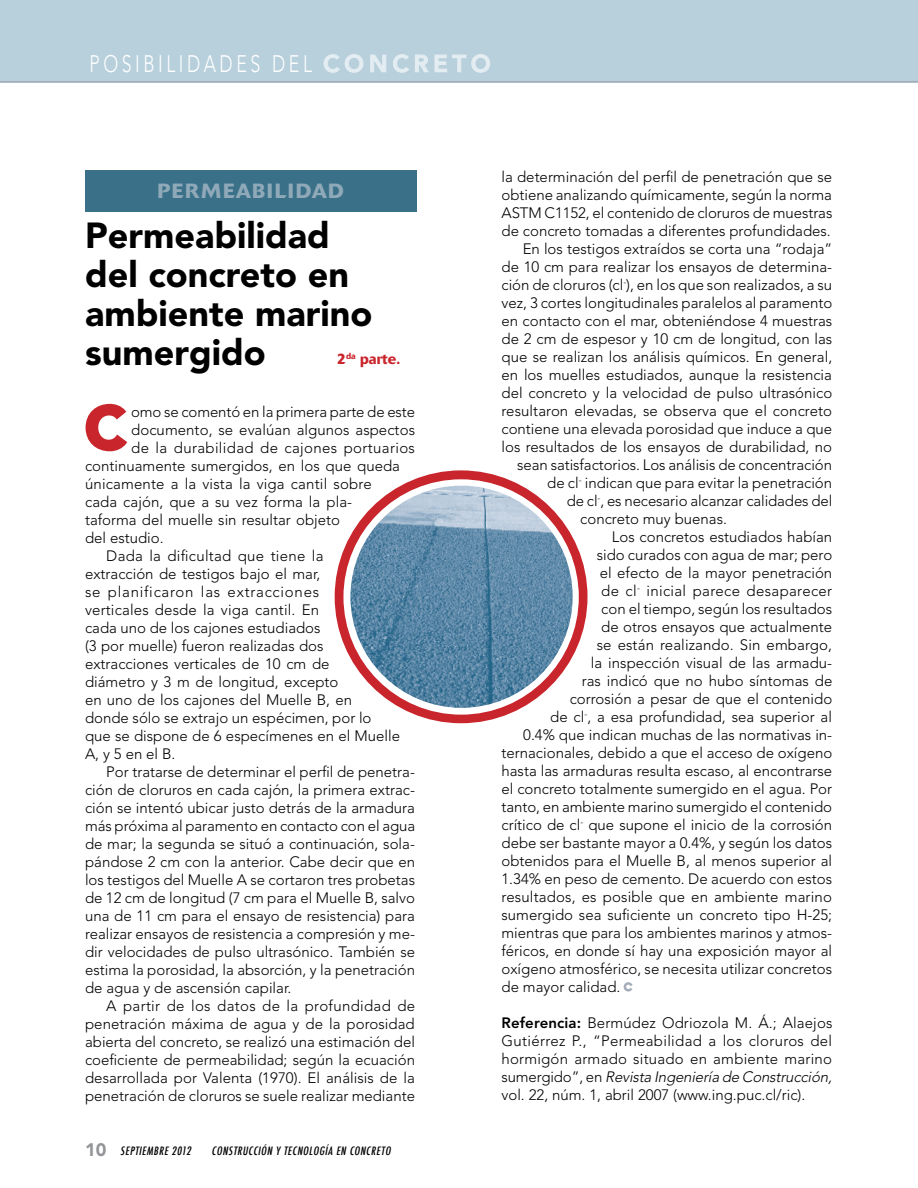
<style>
.page{position:relative;width:918px;height:1188px;background:#fff}
.page>*{position:absolute;margin:0;border:0;box-sizing:border-box;transform-origin:0 0}
.t1{font:900 59.7px "Avenir";color:#c9252c}
.t2{font:900 36px/39px "Avenir";color:#000}
.t3{font:300 23.7px "Avenir";letter-spacing:.2em;color:#fff;scale:.75 1}
.t4{font:800 23.7px "Avenir";letter-spacing:.2em;color:#e4edf2}
.t5{font:500 20.4px "Delta";letter-spacing:.06em;color:#90a9b9}
.t6{font:300 15px/18px "Avenir";color:#000}
.t7{font:300 15px "Avenir";letter-spacing:.025em;color:#000}
.t8{font:300 15px "Avenir";letter-spacing:.02em;color:#000}
.t9{font:300 15px "Avenir";letter-spacing:.05em;color:#000}
.t10{font:500 15px "Delta";color:#c9252c}
.t11{font:italic 500 condensed 11.25px "Futura";color:#000}
.s1{font-family:"Avenir";font-weight:900;font-style:normal;font-stretch:normal;font-size:18px;color:#939598}
.s2{font-weight:800}
.s3{font-style:italic}
</style>
<div class="page">
<div style="left:0;top:0;width:918px;height:82px;background:#b8d0dc"></div>
<hr style="left:0;top:81px;width:918px;height:1px;background:#a5adb9">
<svg style="left:85px;top:403px;width:43px;height:49px"></svg>
<svg style="left:323px;top:54px;width:41px;height:19px"></svg>
<svg style="left:370px;top:54px;width:120px;height:19px"></svg>
<div style="left:85px;top:170px;width:331px;height:42px;background:#3a7189"></div>
<svg style="left:624px;top:982px;width:9px;height:10px"></svg>
<div style="left:336px;top:471px;width:251px;height:251px;background:#c9252c;border-radius:50%"></div>
<div style="left:343px;top:479px;width:236px;height:236px;background:#fff;border-radius:50%"></div>
<img style="left:350px;top:486px;width:223px;height:222px;border-radius:111px">
<h3 class="t3" style="left:90px;top:50px;width:298px">POSIBILIDADES DEL</h3>
<h3 class="t4" style="left:323px;top:50px;width:169px">CONCRETO</h3>
<h3 class="t5" style="left:158px;top:178px;width:188px">PERMEABILIDAD</h3>
<h2 class="t2" style="left:85px;top:216px;width:289px">Permeabilidad del concreto en ambiente marino sumergido</h2>
<p class="t10" style="left:337px;top:350px;width:65px">2<sup>DA</sup> PARTE.</p>
<p class="t6" style="left:131px;top:402px;width:285px">omo se comentó en la primera parte de este</p>
<p class="t6" style="left:131px;top:420px;width:285px">documento, se evalúan algunos aspectos</p>
<p class="t7" style="left:131px;top:439px;width:285px">de la durabilidad de cajones portuarios</p>
<p class="t6" style="left:85px;top:456px;width:316px">continuamente sumergidos, en los que queda</p>
<p class="t6" style="left:85px;top:474px;width:288px">únicamente a la vista la viga cantil sobre</p>
<p class="t6" style="left:85px;top:492px;width:269px">cada cajón, que a su vez forma la pla-</p>
<p class="t6" style="left:85px;top:510px;width:257px">taforma del muelle sin resultar objeto</p>
<p class="t6" style="left:85px;top:528px;width:80px">del estudio.</p>
<p class="t8" style="left:106px;top:547px;width:219px">Dada la dificultad que tiene la</p>
<p class="t6" style="left:85px;top:564px;width:237px">extracción de testigos bajo el mar,</p>
<p class="t9" style="left:85px;top:583px;width:236px">se planificaron las extracciones</p>
<p class="t6" style="left:85px;top:600px;width:236px">verticales desde la viga cantil. En</p>
<p class="t6" style="left:85px;top:618px;width:237px">cada uno de los cajones estudiados</p>
<p class="t6" style="left:85px;top:636px;width:240px">(3 por muelle) fueron realizadas dos</p>
<p class="t6" style="left:85px;top:654px;width:246px">extracciones verticales de 10 cm de</p>
<p class="t6" style="left:85px;top:672px;width:255px">diámetro y 3 m de longitud, excepto</p>
<p class="t6" style="left:85px;top:690px;width:268px">en uno de los cajones del Muelle B, en</p>
<p class="t6" style="left:85px;top:708px;width:288px">donde sólo se extrajo un espécimen, por lo</p>
<p class="t6" style="left:85px;top:726px;width:317px">que se dispone de 6 especímenes en el Muelle</p>
<p class="t6" style="left:85px;top:744px;width:92px">A, y 5 en el B.</p>
<p class="t6" style="left:106px;top:762px;width:310px">Por tratarse de determinar el perfil de penetra-</p>
<p class="t6" style="left:85px;top:780px;width:331px">ción de cloruros en cada cajón, la primera extrac-</p>
<p class="t6" style="left:85px;top:798px;width:331px">ción se intentó ubicar justo detrás de la armadura</p>
<p class="t6" style="left:85px;top:816px;width:332px">más próxima al paramento en contacto con el agua</p>
<p class="t6" style="left:85px;top:834px;width:331px">de mar; la segunda se situó a continuación, sola-</p>
<p class="t6" style="left:85px;top:852px;width:332px">pándose 2 cm con la anterior. Cabe decir que en</p>
<p class="t6" style="left:85px;top:870px;width:332px">los testigos del Muelle A se cortaron tres probetas</p>
<p class="t6" style="left:85px;top:888px;width:331px">de 12 cm de longitud (7 cm para el Muelle B, salvo</p>
<p class="t6" style="left:85px;top:906px;width:332px">una de 11 cm para el ensayo de resistencia) para</p>
<p class="t6" style="left:85px;top:924px;width:331px">realizar ensayos de resistencia a compresión y me-</p>
<p class="t6" style="left:85px;top:942px;width:332px">dir velocidades de pulso ultrasónico. También se</p>
<p class="t6" style="left:85px;top:960px;width:332px">estima la porosidad, la absorción, y la penetración</p>
<p class="t6" style="left:85px;top:978px;width:208px">de agua y de ascensión capilar.</p>
<p class="t8" style="left:106px;top:997px;width:310px">A partir de los datos de la profundidad de</p>
<p class="t6" style="left:85px;top:1014px;width:331px">penetración máxima de agua y de la porosidad</p>
<p class="t6" style="left:85px;top:1032px;width:331px">abierta del concreto, se realizó una estimación del</p>
<p class="t6" style="left:85px;top:1050px;width:331px">coeficiente de permeabilidad; según la ecuación</p>
<p class="t6" style="left:85px;top:1068px;width:331px">desarrollada por Valenta (1970). El análisis de la</p>
<p class="t6" style="left:85px;top:1086px;width:331px">penetración de cloruros se suele realizar mediante</p>
<h1 class="t1" style="left:85px;top:392px;width:42px">C</h1>
<p class="t11" style="left:85px;top:1143px;width:110px"><span class="s1">1 0</span> SEPTIEMBRE 2012</p>
<p class="t11" style="left:212px;top:1143px;width:183px">CONSTRUCCIÓN Y TECNOLOGÍA EN CONCRETO</p>
<p class="t6" style="left:502px;top:167px;width:332px">la determinación del perfil de penetración que se</p>
<p class="t6" style="left:502px;top:185px;width:332px">obtiene analizando químicamente, según la norma</p>
<p class="t6" style="left:502px;top:203px;width:332px">ASTM C1152, el contenido de cloruros de muestras</p>
<p class="t6" style="left:502px;top:221px;width:331px">de concreto tomadas a diferentes profundidades.</p>
<p class="t6" style="left:523px;top:239px;width:311px">En los testigos extraídos se corta una “rodaja”</p>
<p class="t6" style="left:502px;top:257px;width:332px">de 10 cm para realizar los ensayos de determina-</p>
<p class="t6" style="left:502px;top:275px;width:332px">ción de cloruros (cl<sup>-</sup>), en los que son realizados, a su</p>
<p class="t6" style="left:502px;top:293px;width:332px">vez, 3 cortes longitudinales paralelos al paramento</p>
<p class="t6" style="left:502px;top:311px;width:332px">en contacto con el mar, obteniéndose 4 muestras</p>
<p class="t6" style="left:502px;top:329px;width:332px">de 2 cm de espesor y 10 cm de longitud, con las</p>
<p class="t6" style="left:502px;top:347px;width:332px">que se realizan los análisis químicos. En general,</p>
<p class="t6" style="left:502px;top:365px;width:332px">en los muelles estudiados, aunque la resistencia</p>
<p class="t6" style="left:502px;top:383px;width:332px">del concreto y la velocidad de pulso ultrasónico</p>
<p class="t6" style="left:502px;top:401px;width:332px">resultaron elevadas, se observa que el concreto</p>
<p class="t6" style="left:502px;top:419px;width:332px">contiene una elevada porosidad que induce a que</p>
<p class="t6" style="left:502px;top:437px;width:332px">los resultados de los ensayos de durabilidad, no</p>
<p class="t6" style="left:517px;top:455px;width:316px">sean satisfactorios. Los análisis de concentración</p>
<p class="t6" style="left:547px;top:473px;width:286px">de cl<sup>-</sup> indican que para evitar la penetración</p>
<p class="t6" style="left:567px;top:491px;width:267px">de cl<sup>-</sup>, es necesario alcanzar calidades del</p>
<p class="t6" style="left:580px;top:509px;width:148px">concreto muy buenas.</p>
<p class="t6" style="left:612px;top:527px;width:222px">Los concretos estudiados habían</p>
<p class="t6" style="left:597px;top:545px;width:237px">sido curados con agua de mar; pero</p>
<p class="t6" style="left:600px;top:563px;width:234px">el efecto de la mayor penetración</p>
<p class="t7" style="left:601px;top:582px;width:233px">de cl<sup>-</sup> inicial parece desaparecer</p>
<p class="t6" style="left:601px;top:599px;width:232px">con el tiempo, según los resultados</p>
<p class="t6" style="left:601px;top:617px;width:233px">de otros ensayos que actualmente</p>
<p class="t6" style="left:597px;top:635px;width:237px">se están realizando. Sin embargo,</p>
<p class="t6" style="left:591px;top:653px;width:243px">la inspección visual de las armadu-</p>
<p class="t6" style="left:582px;top:671px;width:252px">ras indicó que no hubo síntomas de</p>
<p class="t6" style="left:570px;top:689px;width:264px">corrosión a pesar de que el contenido</p>
<p class="t6" style="left:550px;top:707px;width:283px">de cl<sup>-</sup>, a esa profundidad, sea superior al</p>
<p class="t6" style="left:523px;top:725px;width:311px">0.4% que indican muchas de las normativas in-</p>
<p class="t6" style="left:502px;top:743px;width:332px">ternacionales, debido a que el acceso de oxígeno</p>
<p class="t6" style="left:502px;top:761px;width:332px">hasta las armaduras resulta escaso, al encontrarse</p>
<p class="t6" style="left:502px;top:779px;width:332px">el concreto totalmente sumergido en el agua. Por</p>
<p class="t6" style="left:502px;top:797px;width:332px">tanto, en ambiente marino sumergido el contenido</p>
<p class="t6" style="left:502px;top:815px;width:332px">crítico de cl<sup>-</sup> que supone el inicio de la corrosión</p>
<p class="t6" style="left:502px;top:833px;width:332px">debe ser bastante mayor a 0.4%, y según los datos</p>
<p class="t6" style="left:502px;top:851px;width:332px">obtenidos para el Muelle B, al menos superior al</p>
<p class="t6" style="left:502px;top:869px;width:332px">1.34% en peso de cemento. De acuerdo con estos</p>
<p class="t6" style="left:502px;top:887px;width:332px">resultados, es posible que en ambiente marino</p>
<p class="t6" style="left:502px;top:905px;width:332px">sumergido sea suficiente un concreto tipo H-25;</p>
<p class="t6" style="left:502px;top:923px;width:332px">mientras que para los ambientes marinos y atmos-</p>
<p class="t6" style="left:502px;top:941px;width:332px">féricos, en donde sí hay una exposición mayor al</p>
<p class="t6" style="left:502px;top:959px;width:332px">oxígeno atmosférico, se necesita utilizar concretos</p>
<p class="t6" style="left:502px;top:977px;width:120px">de mayor calidad.</p>
<p class="t6" style="left:502px;top:1013px;width:335px"><span class="s2">Referencia:</span> Bermúdez Odriozola M. Á.; Alaejos Gutiérrez P., “Permeabilidad a los cloruros del hormigón armado situado en ambiente marino s u m e r g i d o ” , e n <span class="s3">Revista Ingeniería de Construcción, </span>vol. 22, núm. 1, abril 2007 (www.ing.puc.cl/ric).</p>
</div>
